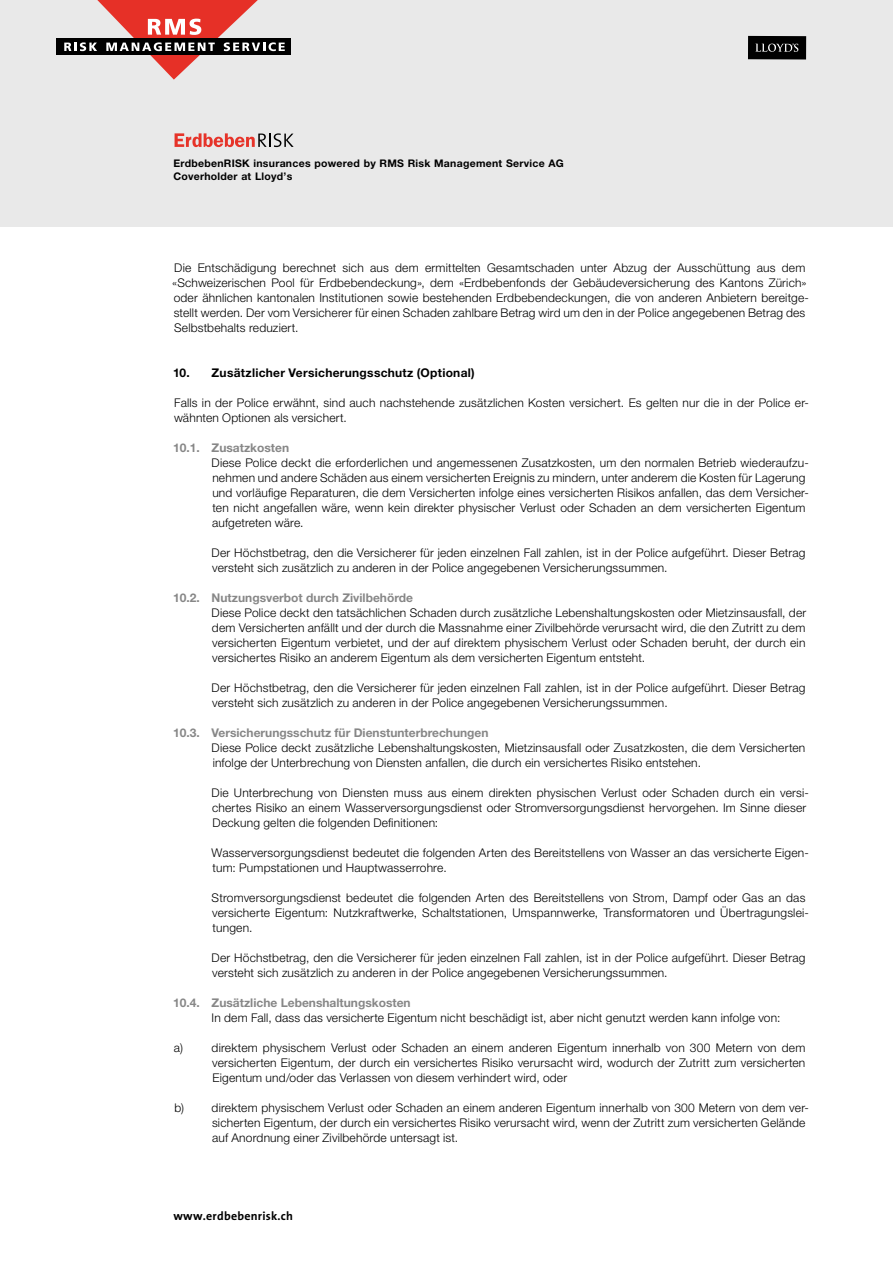
<style>
.page{position:relative;width:893px;height:1263px;background:#fff}
.page>*{position:absolute;margin:0;border:0;box-sizing:border-box;transform-origin:0 0}
.t1{font:300 12px/15px "Helvetica Neue LT Std";letter-spacing:.015em;color:#000}
.t2{font:700 12px "Helvetica Neue LT Std";color:#878787}
.t3{font:700 12px "Helvetica Neue LT Std";letter-spacing:.025em;color:#000}
.t4{font:700 12px "The Sans";letter-spacing:.02em;color:#000}
.t5{font:700 10.5px/13.5px "Helvetica Neue LT Std";letter-spacing:.025em;color:#000}
</style>
<div class="page">
<div style="left:0;top:0;width:893px;height:226px;background:#e9e9e9"></div>
<svg style="left:175px;top:133px;width:119px;height:14px"></svg>
<div style="left:56px;top:39px;width:235px;height:16px;background:#000"></div>
<svg style="left:64px;top:0;width:221px;height:80px"></svg>
<div style="left:748px;top:36px;width:58px;height:23px;background:#000"></div>
<svg style="left:755px;top:43px;width:43px;height:9px"></svg>
<p class="t5" style="left:173px;top:156px;width:392px">ErdbebenRISK insurances powered by RMS Risk Management Service AG<br>Coverholder at Lloyd’s</p>
<p class="t1" style="left:172px;top:260px;width:638px">Die Entschädigung berechnet sich aus dem ermittelten Gesamtschaden unter Abzug der Ausschüttung aus dem «Schweizerischen Pool für Erdbebendeckung», dem «Erdbebenfonds der Gebäudeversicherung des Kantons Zürich» oder ähnlichen kantonalen Institutionen sowie bestehenden Erdbebendeckungen, die von anderen Anbietern bereitge&shy;stellt werden. Der vom Versicherer für einen Schaden zahlbare Betrag wird um den in der Police angegebenen Betrag des Selbstbehalts reduziert.</p>
<p class="t3" style="left:173px;top:365px;width:303px">10. Zusätzlicher Versicherungsschutz (Optional)</p>
<p class="t1" style="left:174px;top:395px;width:636px">Falls in der Police erwähnt, sind auch nachstehende zusätzlichen Kosten versichert. Es gelten nur die in der Police er&shy;wähnten Optionen als versichert.</p>
<p class="t2" style="left:173px;top:440px;width:118px">10.1. Zusatzkosten</p>
<p class="t1" style="left:212px;top:455px;width:599px">Diese Police deckt die erforderlichen und angemessenen Zusatzkosten, um den normalen Betrieb wiederaufzu&shy;nehmen und andere Schäden aus einem versicherten Ereignis zu mindern, unter anderem die Kosten für Lagerung und vorläufige Reparaturen, die dem Versicherten infolge eines versicherten Risikos anfallen, das dem Versicher&shy;ten nicht angefallen wäre, wenn kein direkter physischer Verlust oder Schaden an dem versicherten Eigentum aufgetreten wäre.</p>
<p class="t1" style="left:212px;top:545px;width:595px">Der Höchstbetrag, den die Versicherer für jeden einzelnen Fall zahlen, ist in der Police aufgeführt. Dieser Betrag versteht sich zusätzlich zu anderen in der Police angegebenen Versicherungssummen.</p>
<p class="t2" style="left:173px;top:590px;width:241px">10.2. Nutzungsverbot durch Zivilbehörde</p>
<p class="t1" style="left:212px;top:605px;width:596px;text-align:justify">Diese Police deckt den tatsächlichen Schaden durch zusätzliche Lebenshaltungskosten oder Mietzinsausfall, der dem Versicherten anfällt und der durch die Massnahme einer Zivilbehörde verursacht wird, die den Zutritt zu dem versicherten Eigentum verbietet, und der auf direktem physischem Verlust oder Schaden beruht, der durch ein versichertes Risiko an anderem Eigentum als dem versicherten Eigentum entsteht.</p>
<p class="t1" style="left:212px;top:680px;width:595px">Der Höchstbetrag, den die Versicherer für jeden einzelnen Fall zahlen, ist in der Police aufgeführt. Dieser Betrag versteht sich zusätzlich zu anderen in der Police angegebenen Versicherungssummen.</p>
<p class="t2" style="left:173px;top:725px;width:317px">10.3. Versicherungsschutz für Dienstunterbrechungen</p>
<p class="t1" style="left:212px;top:740px;width:595px">Diese Police deckt zusätzliche Lebenshaltungskosten, Mietzinsausfall oder Zusatzkosten, die dem Versicherten infolge der Unterbrechung von Diensten anfallen, die durch ein versichertes Risiko entstehen.</p>
<p class="t1" style="left:212px;top:785px;width:599px">Die Unterbrechung von Diensten muss aus einem direkten physischen Verlust oder Schaden durch ein versi&shy;chertes Risiko an einem Wasserversorgungsdienst oder Stromversorgungsdienst hervorgehen. Im Sinne dieser<br>Deckung gelten die folgenden Definitionen:</p>
<p class="t1" style="left:212px;top:845px;width:599px">Wasserversorgungsdienst bedeutet die folgenden Arten des Bereitstellens von Wasser an das versicherte Eigen&shy;tum: Pumpstationen und Hauptwasserrohre.</p>
<p class="t1" style="left:212px;top:890px;width:599px">Stromversorgungsdienst bedeutet die folgenden Arten des Bereitstellens von Strom, Dampf oder Gas an das versicherte Eigentum: Nutzkraftwerke, Schaltstationen, Umspannwerke, Transformatoren und Übertragungslei&shy;tungen.</p>
<p class="t1" style="left:212px;top:950px;width:595px">Der Höchstbetrag, den die Versicherer für jeden einzelnen Fall zahlen, ist in der Police aufgeführt. Dieser Betrag versteht sich zusätzlich zu anderen in der Police angegebenen Versicherungssummen.</p>
<p class="t2" style="left:173px;top:995px;width:239px">10.4. Zusätzliche Lebenshaltungskosten</p>
<p class="t1" style="left:212px;top:1010px;width:570px">In dem Fall, dass das versicherte Eigentum nicht beschädigt ist, aber nicht genutzt werden kann infolge von:</p>
<p class="t1" style="left:212px;top:1040px;width:595px;text-align:justify;text-indent:-38px">a) direktem physischem Verlust oder Schaden an einem anderen Eigentum innerhalb von 300 Metern von dem versicherten Eigentum, der durch ein versichertes Risiko verursacht wird, wodurch der Zutritt zum versicherten Eigentum und/oder das Verlassen von diesem verhindert wird, oder</p>
<p class="t1" style="left:212px;top:1100px;width:598px;text-indent:-38px">b) direktem physischem Verlust oder Schaden an einem anderen Eigentum innerhalb von 300 Metern von dem ver&shy;sicherten Eigentum, der durch ein versichertes Risiko verursacht wird, wenn der Zutritt zum versicherten Gelände auf Anordnung einer Zivilbehörde untersagt ist.</p>
<p class="t4" style="left:173px;top:1206px;width:121px">www.erdbebenrisk.ch</p>
</div>
